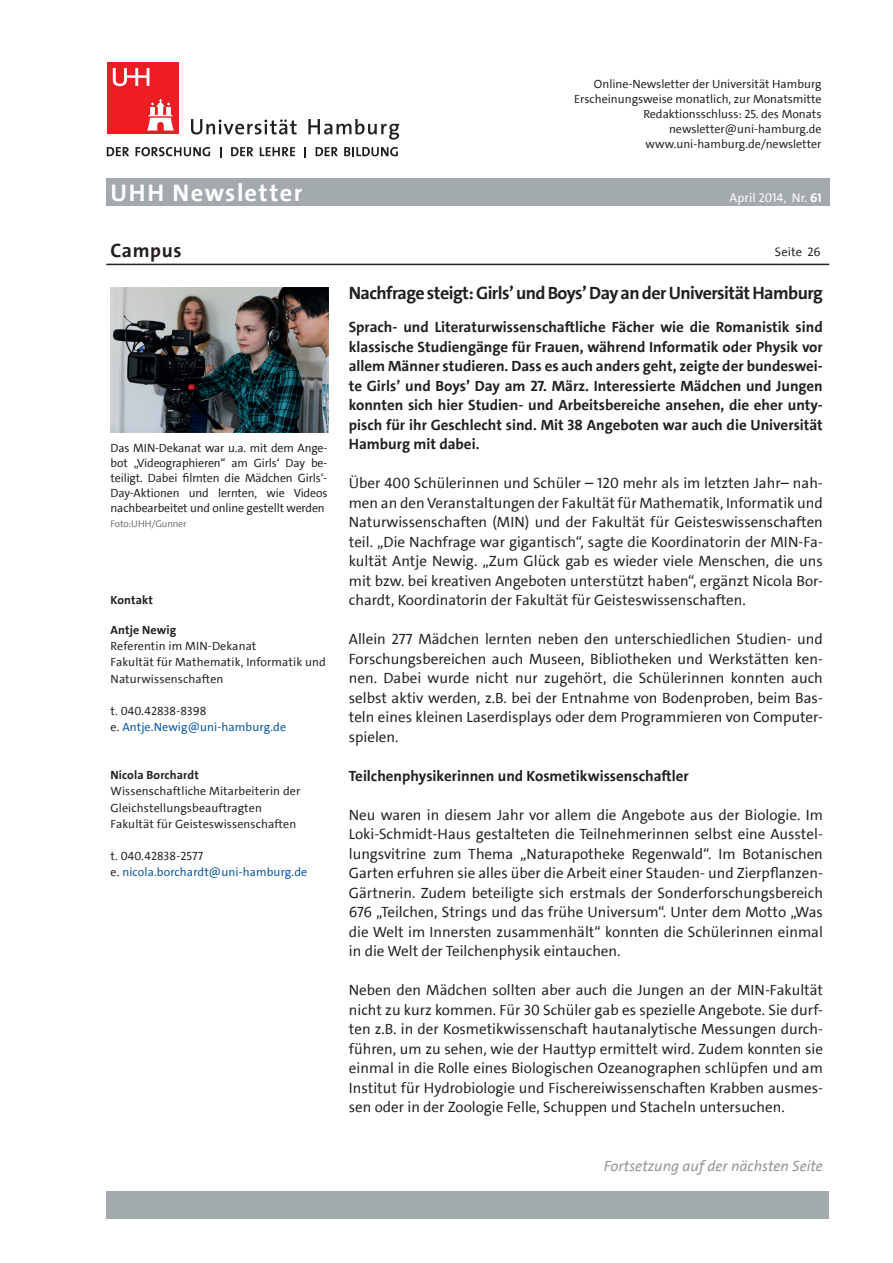
<style>
.page{position:relative;width:893px;height:1263px;background:#fff}
.page>*{position:absolute;margin:0;border:0;box-sizing:border-box;transform-origin:0 0}
.t1{font:700 24.3px "The Sans UHH";letter-spacing:.06em;color:#fff}
.t2{font:700 19.5px "The Sans UHH";letter-spacing:.03em;color:#231f20}
.t3{font:700 18px "The Sans UHH";letter-spacing:-.03em;color:#231f20}
.t4{font:15px/19.5px "The Sans UHH";color:#231f20;text-align:justify}
.t5{font:700 15px/19.5px "The Sans UHH";color:#231f20;text-align:justify}
.t6{font:italic 15px "The Sans UHH";color:#939598}
.t7{font:12.75px "The Sans UHH";color:#fff}
.t8{font:12.3px "The Sans UHH";letter-spacing:.01em;color:#231f20}
.t9{font:12px/15px "The Sans UHH";color:#231f20}
.t10{font:12px/16.2px "The Sans UHH";letter-spacing:.01em;color:#0154a6}
.t11{font:700 12px "The Sans UHH";letter-spacing:.01em;color:#231f20}
.t12{font:9.75px "The Sans UHH";letter-spacing:-.01em;color:#6c6d70}
.s1{font-weight:700}
.s2{color:#231f20}
</style>
<div class="page">
<svg style="left:191px;top:119px;width:106px;height:15px"></svg>
<svg style="left:308px;top:119px;width:91px;height:21px"></svg>
<div style="left:107px;top:63px;width:72px;height:71px;background:#ee1d23"></div>
<svg style="left:147px;top:99px;width:27px;height:31px"></svg>
<svg style="left:113px;top:68px;width:36px;height:18px"></svg>
<svg style="left:107px;top:147px;width:22px;height:9px"></svg>
<svg style="left:136px;top:147px;width:74px;height:9px"></svg>
<svg style="left:231px;top:147px;width:22px;height:9px"></svg>
<svg style="left:260px;top:147px;width:35px;height:9px"></svg>
<svg style="left:316px;top:147px;width:22px;height:9px"></svg>
<svg style="left:344px;top:147px;width:54px;height:9px"></svg>
<div style="left:106px;top:179px;width:723px;height:27px;background:#a3aaae"></div>
<div style="left:106px;top:1191px;width:723px;height:27px;background:#a3aaae"></div>
<hr style="left:106px;top:264px;width:723px;height:1px;background:#231f20">
<img style="left:111px;top:287px;width:217px;height:145px">
<p class="t9" style="left:574px;top:76px;width:249px;text-align:right">Online-Newsletter der Universität Hamburg Erscheinungsweise monatlich, zur Monatsmitte Redaktionsschluss: 25. des Monats newsletter@uni-hamburg.de www.uni-hamburg.de/newsletter</p>
<h1 class="t1" style="left:111px;top:177px;width:194px">UHH Newsletter</h1>
<p class="t7" style="left:730px;top:189px;width:94px">April 2014, Nr. <span class="s1">61</span></p>
<h2 class="t2" style="left:111px;top:238px;width:73px">Campus</h2>
<p class="t8" style="left:775px;top:244px;width:29px">Seite</p>
<p class="t3" style="left:349px;top:282px;width:476px">Nach-fra-gesteigt:Girls’undBoys’DayanderUni-ver-si-tätHam-burg</p>
<p class="t5" style="left:349px;top:318px;width:476px">Sprach- und Li-te-ra-tur-wis-sen-schaft-li-che Fä-cher wie die Ro-ma-nis-tik sind klas-si-sche Stu-di-en-gän-ge für Frau-en, wäh-rend In-for-ma-tik oder Phy-sik vor allem Männer studieren. Dass es auch anders geht, zeigte der bundeswei&shy;te Girls’ und Boys’ Day am 27. März. In-ter-es-sier-te Mäd-chen und Jun-gen konn-ten sich hier Stu-di-en- und Ar-beits-be-rei-che an-se-hen, die eher un-ty&shy;pisch für ihr Geschlecht sind. Mit 38 Angeboten war auch die Universität Hamburg mit dabei.</p>
<p class="t4" style="left:349px;top:474px;width:476px">Über 400 Schülerinnen und Schüler – 120 mehr als im letzten Jahr– nah&shy;men an den Veranstaltungen der Fakultät für Mathematik, Informatik und Naturwissenschaften (MIN) und der Fakultät für Geisteswissenschaften teil. „Die Nachfrage war gigantisch“, sagte die Koordinatorin der MIN-Fa&shy;kultät Antje Newig. „Zum Glück gab es wieder viele Menschen, die uns mit bzw. bei kreativen Angeboten unterstützt haben“, ergänzt Nicola Bor&shy;chardt, Koordinatorin der Fakultät für Geisteswissenschaften.</p>
<p class="t4" style="left:349px;top:630px;width:476px">Allein 277 Mädchen lernten neben den unterschiedlichen Studien- und Forschungsbereichen auch Museen, Bibliotheken und Werkstätten ken&shy;nen. Dabei wurde nicht nur zugehört, die Schülerinnen konnten auch selbst aktiv werden, z.B. bei der Entnahme von Bodenproben, beim Bas&shy;teln eines kleinen Laserdisplays oder dem Programmieren von Computer&shy;spielen.</p>
<p class="t5" style="left:349px;top:766px;width:342px">Teil-chen-phy-si-ke-rin-nen und Kos-me-tik-wis-sen-schaft-ler</p>
<p class="t4" style="left:349px;top:805px;width:476px">Neu waren in diesem Jahr vor allem die Angebote aus der Biologie. Im Loki-Schmidt-Haus gestalteten die Teilnehmerinnen selbst eine Ausstel&shy;lungsvitrine zum Thema „Naturapotheke Regenwald“. Im Botanischen Gar-ten er-fuh-ren sie alles über die Ar-beit einer Stau-den- und Zier-pflan-zen-Gärtnerin. Zudem beteiligte sich erstmals der Sonderforschungsbereich 676 „Teilchen, Strings und das frühe Universum“. Unter dem Motto „Was die Welt im Innersten zusammenhält“ konnten die Schülerinnen einmal in die Welt der Teilchenphysik eintauchen.</p>
<p class="t4" style="left:349px;top:981px;width:476px">Neben den Mädchen sollten aber auch die Jungen an der MIN-Fakultät nicht zu kurz kommen. Für 30 Schüler gab es spezielle Angebote. Sie durf&shy;ten z.B. in der Kosmetikwissenschaft hautanalytische Messungen durch&shy;führen, um zu sehen, wie der Hauttyp ermittelt wird. Zudem konnten sie einmal in die Rolle eines Biologischen Ozeanographen schlüpfen und am Institut für Hydrobiologie und Fischereiwissenschaften Krabben ausmes&shy;sen oder in der Zoologie Felle, Schuppen und Stacheln untersuchen.</p>
<p class="t8" style="left:808px;top:244px;width:15px">26</p>
<p class="t9" style="left:111px;top:440px;width:218px;text-align:justify">Das MIN-Dekanat war u.a. mit dem Ange&shy;bot „Videographieren“ am Girls‘ Day be&shy;teiligt. Dabei filmten die Mädchen Girls‘- Day-Aktionen und lernten, wie Videos nachbearbeitet und online gestellt werden</p>
<p class="t12" style="left:111px;top:517px;width:77px">Foto:UHH/Gunner</p>
<p class="t11" style="left:111px;top:592px;width:44px">Kontakt</p>
<p class="t11" style="left:111px;top:622px;width:67px">Antje Newig</p>
<p class="t9" style="left:111px;top:638px;width:217px;line-height:16.2px">Referentin im MIN-Dekanat<br>Fakultät für Mathematik, Informatik und<br>Naturwissenschaften</p>
<p class="t10" style="left:111px;top:703px;width:177px"><span class="s2">t. 040.42838-8398<br>e.</span> Antje.Newig@uni-hamburg.de</p>
<p class="t11" style="left:111px;top:767px;width:90px">Nicola Borchardt</p>
<p class="t9" style="left:111px;top:783px;width:191px;line-height:16.2px">Wissenschaftliche Mitarbeiterin der<br>Gleichstellungsbeauftragten<br>Fakultät für Geisteswissenschaften</p>
<p class="t10" style="left:111px;top:848px;width:198px"><span class="s2">t. 040.42838-2577<br>e.</span> nicola.borchardt@uni-hamburg.de</p>
<p class="t6" style="left:604px;top:1156px;width:221px">Fortsetzung auf der nächsten Seite</p>
</div>
